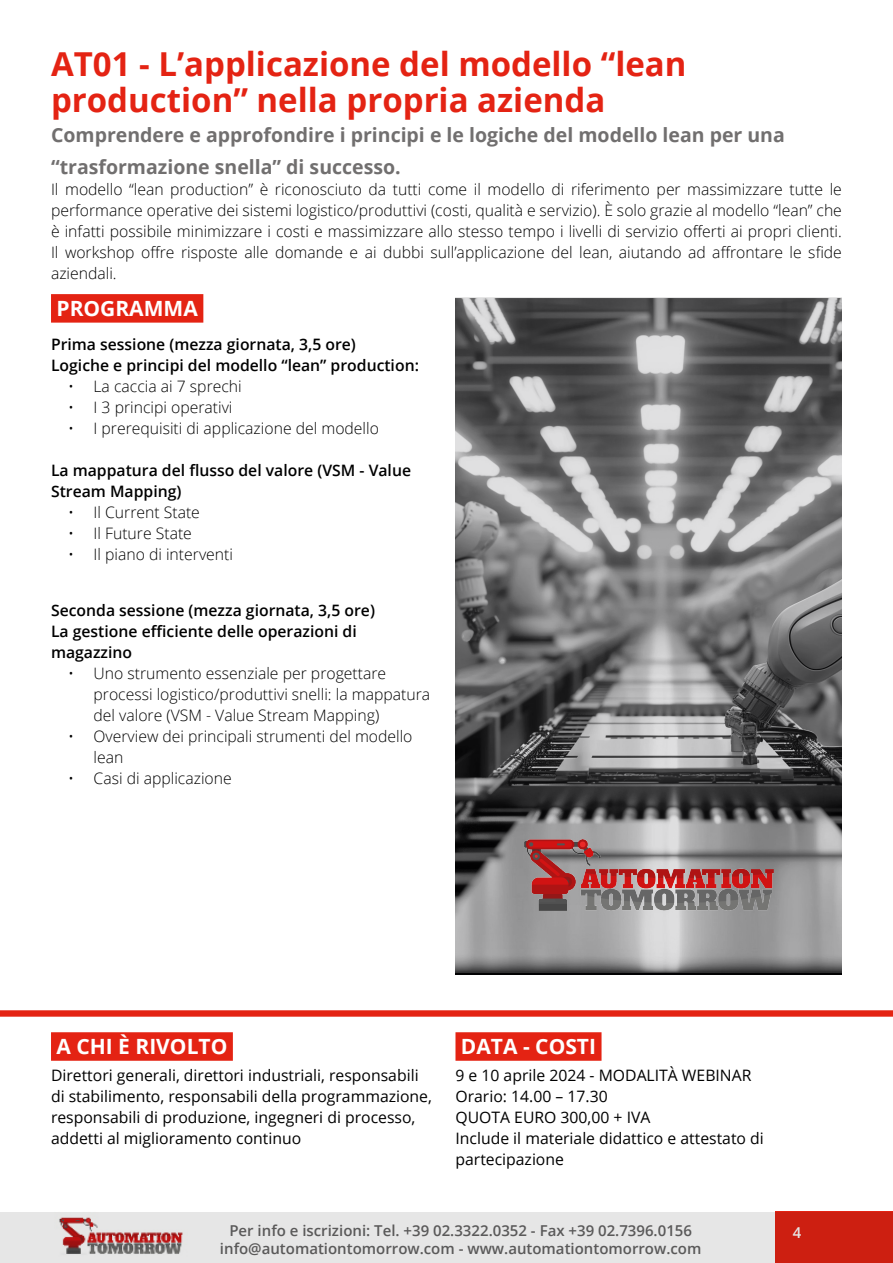
<style>
.page{position:relative;width:893px;height:1263px;background:#fff}
.page>*{position:absolute;margin:0;border:0;box-sizing:border-box;transform-origin:0 0}
.titolo_grigio{font:700 33px/36px "Open Sans";color:#e42313}
.elenco_neretto{font:700 21px "Open Sans";color:#fff}
.Sottotilo{font:700 19.5px/31.5px "Open Sans";color:#716f6f}
.paragrafo-corso{font:300 15.75px/21px "Open Sans";color:#000}
.t1{font:15.75px/21px "Open Sans";color:#000}
.elenco_neretto-2{font:600 15.75px/21px "Open Sans";color:#000}
.t2{font:600 15px "Open Sans";color:#646363}
.t3{font:600 15px "Open Sans";color:#fff}
</style>
<div class="page">
<svg style="left:455px;top:297px;width:387px;height:677px;background:#777778"></svg>
<img style="left:524px;top:839px;width:249px;height:72px">
<div style="left:51px;top:294px;width:152px;height:29px;background:#e42313"></div>
<div style="left:51px;top:1032px;width:182px;height:29px;background:#e42313"></div>
<div style="left:455px;top:1032px;width:146px;height:29px;background:#e42313"></div>
<div style="left:0;top:1010px;width:893px;height:7px;background:#e42313"></div>
<svg style="left:0;top:1211px;width:893px;height:52px;background:#dfc4c2"></svg>
<p class="titolo_grigio" style="left:51px;top:45px;width:637px">AT01 - L’applicazione del modello “lean production” nella propria azienda</p>
<p class="Sottotilo" style="left:51px;top:119px;width:735px">Comprendere e approfondire i principi e le logiche del modello lean per una “trasformazione snella” di successo.</p>
<p class="paragrafo-corso" style="left:51px;top:178px;width:792px;text-align:justify">Il modello “lean production” è riconosciuto da tutti come il modello di riferimento per massimizzare tutte le performance operative dei sistemi logistico/produttivi (costi, qualità e servizio). È solo grazie al modello “lean” che è infatti possibile minimizzare i costi e massimizzare allo stesso tempo i livelli di servizio offerti ai propri clienti.<br>Il workshop offre risposte alle domande e ai dubbi sull’applicazione del lean, aiutando ad affrontare le sfide aziendali.</p>
<p class="elenco_neretto" style="left:56px;top:293px;width:143px">PROGRAMMA</p>
<p class="elenco_neretto-2" style="left:51px;top:334px;width:306px">Prima sessione (mezza giornata, 3,5 ore)</p>
<p class="elenco_neretto-2" style="left:51px;top:355px;width:369px">Logiche e principi del modello “lean” production:</p>
<p class="paragrafo-corso" style="left:68px;top:376px;width:175px">• La caccia ai 7 sprechi</p>
<p class="paragrafo-corso" style="left:68px;top:397px;width:166px">• I 3 principi operativi</p>
<p class="paragrafo-corso" style="left:68px;top:418px;width:312px">• I prerequisiti di applicazione del modello</p>
<p class="elenco_neretto-2" style="left:51px;top:460px;width:362px">La mappatura del flusso del valore (VSM - Value<br>Stream Mapping)</p>
<p class="paragrafo-corso" style="left:68px;top:502px;width:133px">• Il Current State</p>
<p class="paragrafo-corso" style="left:68px;top:523px;width:125px">• Il Future State</p>
<p class="paragrafo-corso" style="left:68px;top:544px;width:166px">• Il piano di interventi</p>
<p class="elenco_neretto-2" style="left:51px;top:599px;width:325px">Seconda sessione (mezza giornata, 3,5 ore)</p>
<p class="elenco_neretto-2" style="left:51px;top:620px;width:307px">La gestione efficiente delle operazioni di magazzino</p>
<p class="paragrafo-corso" style="left:94px;top:662px;width:338px;text-indent:-26px">• Uno strumento essenziale per progettare processi logistico/produttivi snelli: la mappatura del valore (VSM - Value Stream Mapping)</p>
<p class="paragrafo-corso" style="left:94px;top:725px;width:320px;text-indent:-26px">• Overview dei principali strumenti del modello lean</p>
<p class="paragrafo-corso" style="left:68px;top:767px;width:165px">• Casi di applicazione</p>
<p class="elenco_neretto" style="left:56px;top:1031px;width:172px">A CHI È RIVOLTO</p>
<p class="t1" style="left:51px;top:1064px;width:382px">Direttori generali, direttori industriali, responsabili di stabilimento, responsabili della programmazione, responsabili di produzione, ingegneri di processo, addetti al miglioramento continuo</p>
<p class="elenco_neretto" style="left:461px;top:1031px;width:137px">DATA - COSTI</p>
<p class="t1" style="left:455px;top:1064px;width:297px">9 e 10 aprile 2024 - MODALITÀ WEBINAR</p>
<p class="t1" style="left:455px;top:1085px;width:196px">Orario: 14.00 – 17.30<br>QUOTA EURO 300,00 + IVA</p>
<p class="t1" style="left:455px;top:1127px;width:310px">Include il materiale didattico e attestato di partecipazione</p>
<p class="t2" style="left:229px;top:1220px;width:464px">Per info e iscrizioni: Tel. +39 02.3322.0352 - Fax +39 02.7396.0156</p>
<p class="t2" style="left:220px;top:1238px;width:483px">info@automationtomorrow.com - www.automationtomorrow.com</p>
<p class="t3" style="left:793px;top:1222px;width:10px">4</p>
</div>
